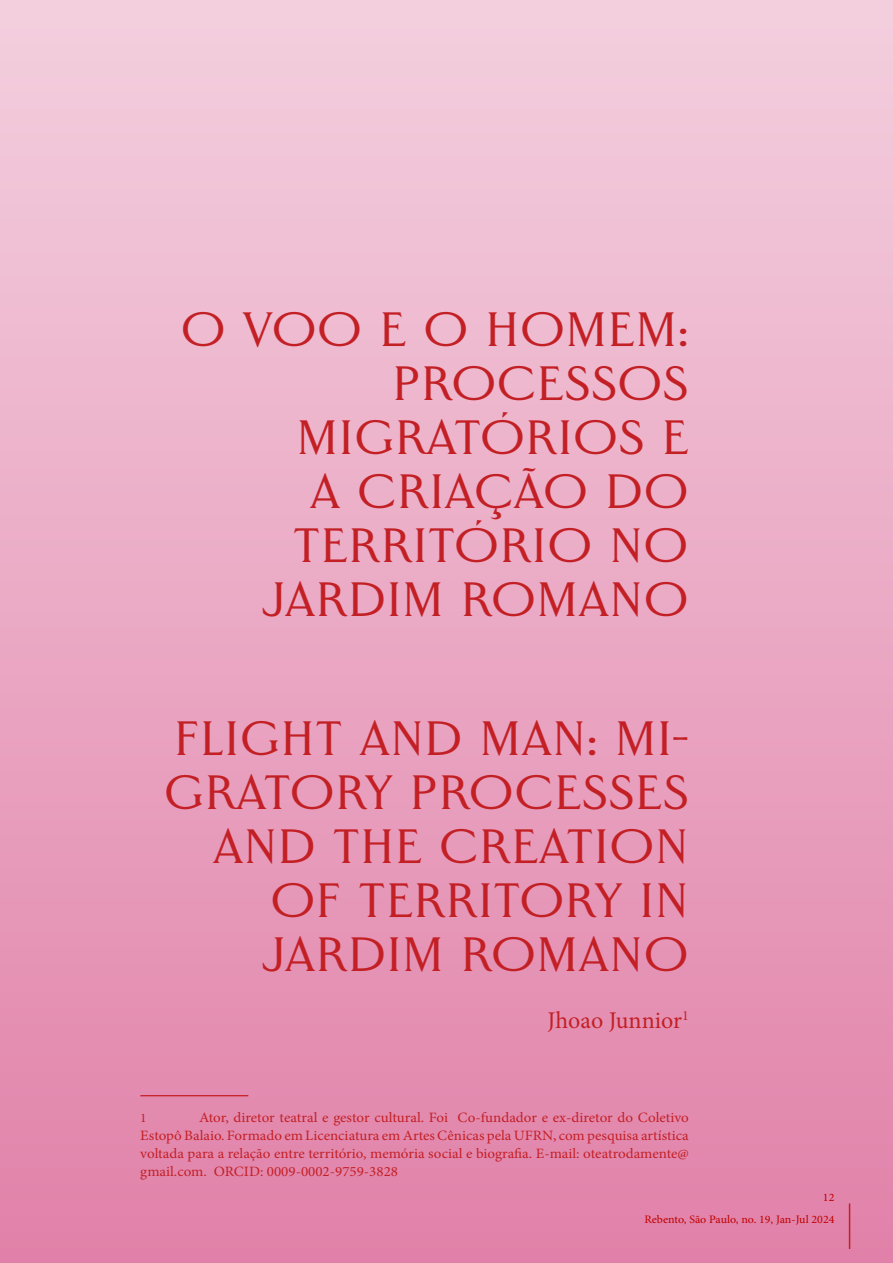
<style>
.page{position:relative;width:893px;height:1263px;background:#fff}
.page>*{position:absolute;margin:0;border:0;box-sizing:border-box;transform-origin:0 0}
.t1{font:45px/54px "Worthington Arcade";color:#c32025;text-align:right}
.t2{font:24px "Minion Pro";color:#c32025}
.t3{font:14.25px/18px "Minion Pro";color:#c32025;text-align:justify;scale:1.05 1}
.t4{font:12.9px "Minion Pro";color:#c32025;scale:1.05 1}
.t5{font:11.4px "Minion Pro";color:#c00000;scale:1.05 1}
</style>
<div class="page">
<div style="left:0;top:0;width:893px;height:1263px;background:linear-gradient(to bottom,#f3cfde,#e181a9)"></div>
<hr style="left:849px;top:1203px;width:1px;height:46px;background:#c32025">
<hr style="left:140px;top:1095px;width:108px;height:1px;background:#c00000">
<h1 class="t1" style="left:180px;top:301px;width:510px">O VOO E O HOMEM:<br>PROCESSOS<br>MIGRATÓRIOS E<br>A CRIAÇÃO DO<br>TERRITÓRIO NO<br>JARDIM ROMANO</h1>
<h1 class="t1" style="left:164px;top:710px;width:527px">FLIGHT AND MAN: MI-<br>GRATORY PROCESSES<br>AND THE CREATION<br>OF TERRITORY IN<br>JARDIM ROMANO</h1>
<h2 class="t2" style="left:547px;top:1004px;width:143px">Jhoao Junnior<sup>1</sup></h2>
<p class="t3" style="left:140px;top:1109px;width:524px;text-indent:59px">Ator, diretor teatral e gestor cultural. Foi Co-fundador e ex-diretor do Coletivo Estopô Balaio. Formado em Licenciatura em Artes Cênicas pela UFRN, com pesquisa artística voltada para a relação entre território, memória social e biografia. E-mail: oteatrodamente@ gmail.com. ORCID: 0009-0002-9759-3828</p>
<p class="t4" style="left:140px;top:1109px;width:8px">1</p>
<p class="t5" style="left:823px;top:1189px;width:12px">12</p>
<p class="t5" style="left:644px;top:1212px;width:183px">Rebento, São Paulo, no. 19, Jan-Jul 2024</p>
</div>
